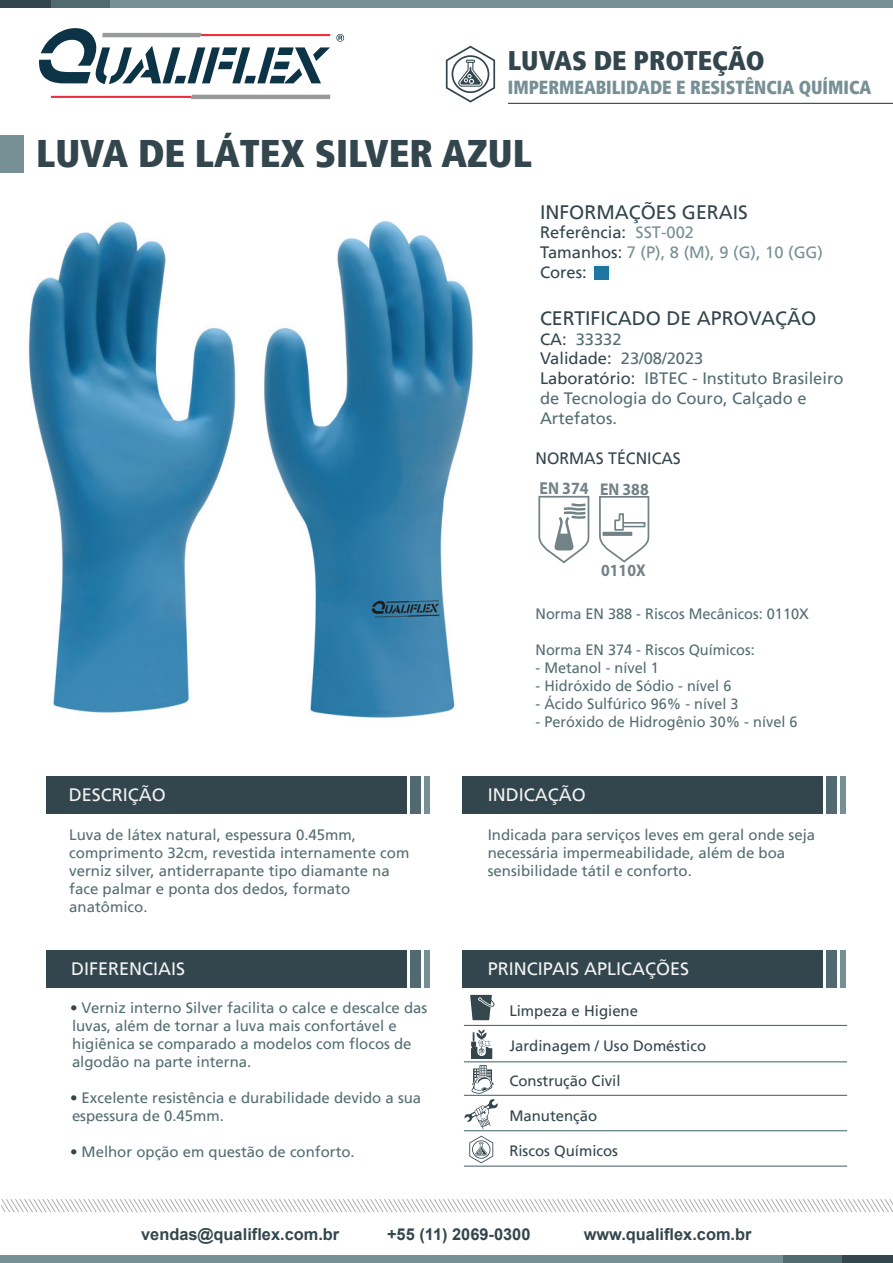
<style>
.page{position:relative;width:893px;height:1263px;background:#fff}
.page>*{position:absolute;margin:0;border:0;box-sizing:border-box;transform-origin:0 0}
.t1{font:900 condensed 38.4px "Frutiger LT";color:#33464d}
.t2{font:900 condensed 26.85px "Frutiger LT";color:#33464d}
.t3{font:19.5px "Frutiger LT";color:#33464d}
.t4{font:900 condensed 18.9px "Frutiger LT";color:#779096;scale:.93 1}
.t5{font:18px "Frutiger LT";color:#f2f3f4}
.t6{font:700 17.25px "Myriad Pro";color:#728286;scale:.92 1}
.t7{font:700 17.1px "Myriad Pro";color:#728286;scale:.92 1}
.t8{font:16.5px/19.8px "Frutiger LT";color:#546e72}
.t9{font:16.5px/19.8px "Frutiger LT";color:#779096}
.t10{font:16.5px "Frutiger LT";color:#33464d}
.t11{font:700 16.35px "Arial";color:#33464d}
.t12{font:15px/18px "Frutiger LT";color:#546e72}
.t13{font:15px "Frutiger LT";color:#33464d}
.s1{color:#33464d}
</style>
<div class="page">
<div style="left:110px;top:0;width:783px;height:8px;background:#779096"></div>
<div style="left:51px;top:0;width:59px;height:8px;background:#516970"></div>
<div style="left:0;top:0;width:51px;height:8px;background:#33464d"></div>
<svg style="left:51px;top:95px;width:279px;height:4px"></svg>
<svg style="left:39px;top:28px;width:291px;height:56px"></svg>
<svg style="left:336px;top:34px;width:8px;height:8px"></svg>
<div style="left:0;top:1255px;width:783px;height:8px;background:#779096"></div>
<div style="left:783px;top:1255px;width:59px;height:8px;background:#516970"></div>
<div style="left:842px;top:1255px;width:51px;height:8px;background:#33464d"></div>
<svg style="left:1px;top:1199px;width:892px;height:13px"></svg>
<div style="left:0;top:135px;width:24px;height:37px;background:#779096"></div>
<hr style="left:508px;top:103px;width:385px;height:1px;background:#33464d">
<svg style="left:446px;top:46px;width:49px;height:57px"></svg>
<img style="left:28px;top:221px;width:567px;height:497px">
<div style="left:46px;top:776px;width:361px;height:37px;background:#33464d"></div>
<div style="left:410px;top:776px;width:11px;height:37px;background:#516970"></div>
<div style="left:424px;top:776px;width:6px;height:37px;background:#779096"></div>
<div style="left:462px;top:776px;width:361px;height:37px;background:#33464d"></div>
<div style="left:826px;top:776px;width:11px;height:37px;background:#516970"></div>
<div style="left:840px;top:776px;width:6px;height:37px;background:#779096"></div>
<div style="left:46px;top:950px;width:361px;height:38px;background:#33464d"></div>
<div style="left:410px;top:950px;width:11px;height:38px;background:#516970"></div>
<div style="left:424px;top:950px;width:6px;height:38px;background:#779096"></div>
<div style="left:462px;top:950px;width:361px;height:38px;background:#33464d"></div>
<div style="left:826px;top:950px;width:11px;height:38px;background:#516970"></div>
<div style="left:840px;top:950px;width:6px;height:38px;background:#779096"></div>
<div style="left:596px;top:264px;width:14px;height:14px;background:#f2f3f4"></div>
<hr style="left:464px;top:1025px;width:383px;height:1px;background:#546e72">
<hr style="left:464px;top:1061px;width:383px;height:1px;background:#546e72">
<hr style="left:464px;top:1095px;width:383px;height:1px;background:#546e72">
<hr style="left:464px;top:1130px;width:383px;height:1px;background:#546e72">
<hr style="left:464px;top:1165px;width:383px;height:2px;background:#546e72">
<svg style="left:469px;top:1136px;width:24px;height:27px"></svg>
<svg style="left:471px;top:1029px;width:21px;height:30px"></svg>
<svg style="left:464px;top:1065px;width:34px;height:64px"></svg>
<svg style="left:470px;top:995px;width:25px;height:25px"></svg>
<svg style="left:599px;top:496px;width:50px;height:67px"></svg>
<svg style="left:538px;top:496px;width:51px;height:67px"></svg>
<div style="left:595px;top:266px;width:14px;height:14px;background:#1e77a0"></div>
<h2 class="t2" style="left:508px;top:45px;width:258px">LUVAS DE PROTEÇÃO</h2>
<p class="t4" style="left:508px;top:76px;width:392px">IMPERMEABILIDADE E RESISTÊNCIA QUÍMICA</p>
<h1 class="t1" style="left:36px;top:130px;width:497px">LUVA DE LÁTEX SILVER AZUL</h1>
<h3 class="t3" style="left:540px;top:200px;width:210px">INFORMAÇÕES GERAIS</h3>
<p class="t9" style="left:540px;top:223px;width:284px"><span class="s1">Referência:</span> SST-002<br><span class="s1">Tamanhos:</span> 7 (P), 8 (M), 9 (G), 10 (GG)<br><span class="s1">Cores:</span></p>
<h3 class="t3" style="left:540px;top:307px;width:278px">CERTIFICADO DE APROVAÇÃO</h3>
<p class="t8" style="left:540px;top:329px;width:305px"><span class="s1">CA:</span> 33332<br><span class="s1">Validade:</span> 23/08/2023<br><span class="s1">Laboratório:</span> IBTEC - Instituto Brasileiro de Tecnologia do Couro, Calçado e<br>Artefatos.</p>
<p class="t10" style="left:536px;top:449px;width:147px">NORMAS TÉCNICAS</p>
<p class="t6" style="left:539px;top:477px;width:55px">EN 374</p>
<p class="t7" style="left:600px;top:478px;width:54px">EN 388</p>
<p class="t7" style="left:601px;top:559px;width:50px">0110X</p>
<p class="t5" style="left:69px;top:784px;width:99px">DESCRIÇÃO</p>
<p class="t12" style="left:69px;top:826px;width:342px">Luva de látex natural, espessura 0.45mm, comprimento 32cm, revestida internamente com verniz silver, antiderrapante tipo diamante na face palmar e ponta dos dedos, formato anatômico.</p>
<p class="t5" style="left:71px;top:958px;width:116px">DIFERENCIAIS</p>
<p class="t12" style="left:70px;top:999px;width:359px"><span class="s1">•</span> Verniz interno Silver facilita o calce e descalce das luvas, além de tornar a luva mais confortável e higiênica se comparado a modelos com flocos de algodão na parte interna.</p>
<p class="t12" style="left:70px;top:1089px;width:353px"><span class="s1">•</span> Excelente resistência e durabilidade devido a sua espessura de 0.45mm.</p>
<p class="t12" style="left:70px;top:1143px;width:286px"><span class="s1">•</span> Melhor opção em questão de conforto.</p>
<p class="t12" style="left:536px;top:605px;width:275px">Norma EN 388 - Riscos Mecânicos: 0110X</p>
<p class="t12" style="left:536px;top:641px;width:221px">Norma EN 374 - Riscos Químicos:</p>
<p class="t12" style="left:536px;top:659px;width:125px">- Metanol - nível 1</p>
<p class="t12" style="left:536px;top:677px;width:197px">- Hidróxido de Sódio - nível 6</p>
<p class="t12" style="left:536px;top:695px;width:205px">- Ácido Sulfúrico 96% - nível 3</p>
<p class="t12" style="left:536px;top:713px;width:263px">- Peróxido de Hidrogênio 30% - nível 6</p>
<p class="t5" style="left:488px;top:784px;width:99px">INDICAÇÃO</p>
<p class="t12" style="left:488px;top:826px;width:329px">Indicada para serviços leves em geral onde seja necessária impermeabilidade, além de boa sensibilidade tátil e conforto.</p>
<p class="t5" style="left:488px;top:958px;width:203px">PRINCIPAIS APLICAÇÕES</p>
<p class="t13" style="left:509px;top:1002px;width:130px">Limpeza e Higiene</p>
<p class="t13" style="left:509px;top:1037px;width:198px">Jardinagem / Uso Doméstico</p>
<p class="t13" style="left:509px;top:1072px;width:113px">Construção Civil</p>
<p class="t13" style="left:509px;top:1107px;width:89px">Manutenção</p>
<p class="t13" style="left:509px;top:1141px;width:110px">Riscos Químicos</p>
<p class="t11" style="left:141px;top:1223px;width:200px">vendas@qualiflex.com.br</p>
<p class="t11" style="left:387px;top:1223px;width:145px">+55 (11) 2069-0300</p>
<p class="t11" style="left:584px;top:1223px;width:169px">www.qualiflex.com.br</p>
</div>
